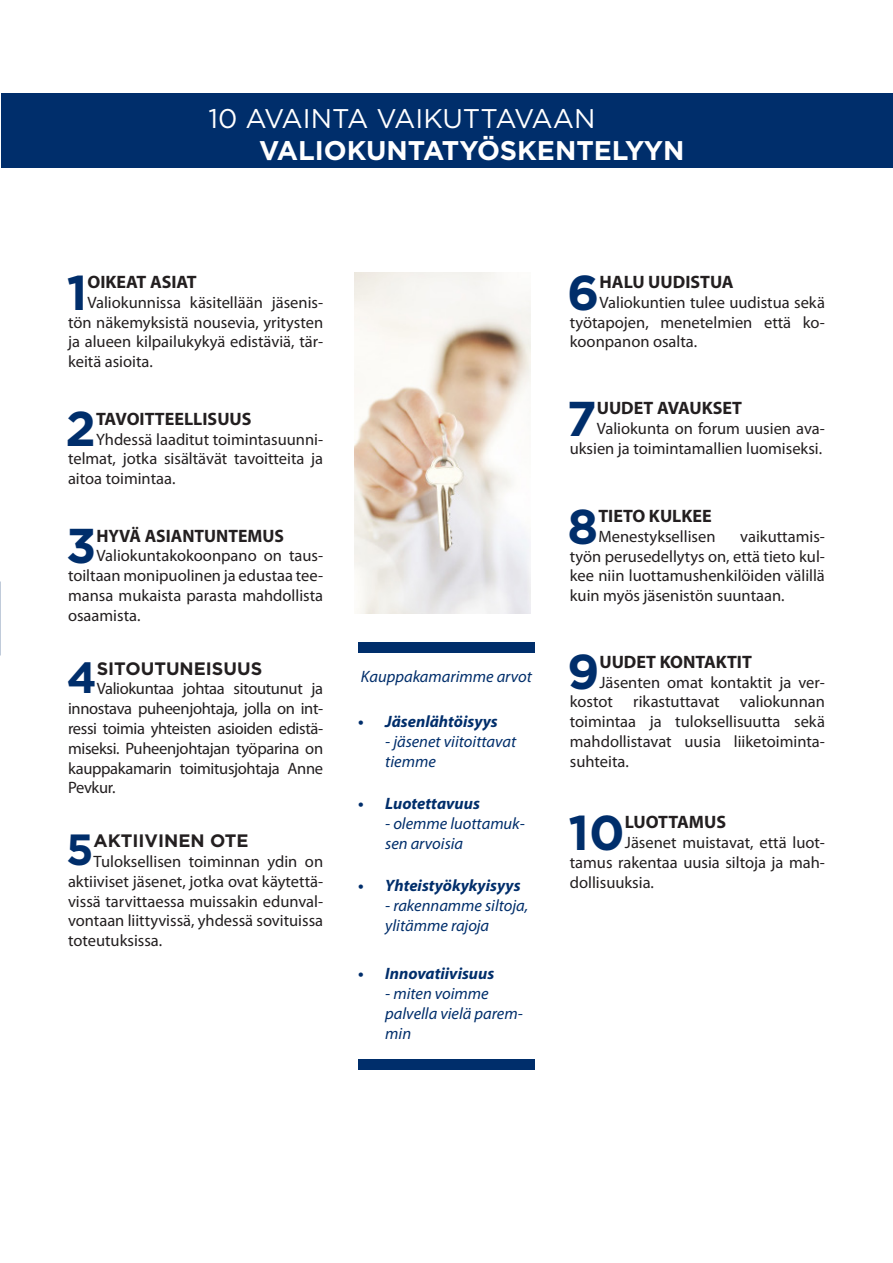
<style>
.page{position:relative;width:893px;height:1263px;background:#fff}
.page>*{position:absolute;margin:0;border:0;box-sizing:border-box;transform-origin:0 0}
.Numeroanfangi{font:700 48.9px "Gotham";color:#002e6b}
.palsta_leipa_a{font:700 48.9px "Gotham";color:#002e6b}
.palsta_leipa_a-2{font:700 43.65px "Gotham";color:#002e6b}
.paakirjoitus_otsikko{font:700 27px "Gotham";color:#fff}
.paakirjoitus_otsikko-2{font:27px "Gotham";color:#fff}
.Numeroanfangi-2{font:700 18px "Myriad Pro";color:#231f20}
.palsta_leipa_a-3{font:700 18px "Myriad Pro";color:#231f20}
.palsta_leipa_a-4{font:700 18px "Gotham";color:#231f20}
.palsta_leipa_a-5{font:16.5px/19.8px "Myriad Pro";color:#231f20;text-align:justify}
.t1{font:italic 16.5px/19.8px "Myriad Pro";color:#002e6b}
.t2{font:italic 700 16.5px "Myriad Pro";color:#002e6b}
</style>
<div class="page">
<img style="left:354px;top:272px;width:176px;height:341px">
<div style="left:1px;top:94px;width:892px;height:74px;background:#002e6b"></div>
<div style="left:358px;top:642px;width:177px;height:11px;background:#002e6b"></div>
<div style="left:358px;top:1059px;width:177px;height:11px;background:#002e6b"></div>
<p class="paakirjoitus_otsikko-2" style="left:208px;top:101px;width:389px">10 AVAINTA VAIKUTTAVAAN</p>
<p class="paakirjoitus_otsikko" style="left:259px;top:133px;width:427px">VALIOKUNTATYÖSKENTELYYN</p>
<p class="Numeroanfangi" style="left:67px;top:260px;width:22px">1</p>
<p class="Numeroanfangi-2" style="left:87px;top:270px;width:111px">OIKEAT ASIAT</p>
<p class="palsta_leipa_a-5" style="left:68px;top:292px;width:257px;text-indent:19px">Valiokunnissa käsitellään jäsenis&shy;tön näkemyksistä nousevia, yritysten ja alueen kilpailukykyä edistäviä, tär&shy;keitä asioita.</p>
<p class="palsta_leipa_a" style="left:66px;top:397px;width:32px">2</p>
<p class="palsta_leipa_a-3" style="left:96px;top:407px;width:157px">TAVOITTEELLISUUS</p>
<p class="palsta_leipa_a-5" style="left:68px;top:429px;width:257px;text-indent:28px">Yhdessä laaditut toimintasuunni&shy;telmat, jotka sisältävät tavoitteita ja aitoa toimintaa.</p>
<p class="palsta_leipa_a" style="left:66px;top:513px;width:32px">3</p>
<p class="palsta_leipa_a-3" style="left:97px;top:524px;width:189px">HYVÄ ASIANTUNTEMUS</p>
<p class="palsta_leipa_a-5" style="left:68px;top:546px;width:257px;text-indent:28px">Valiokuntakokoonpano on taus&shy;toiltaan monipuolinen ja edustaa tee&shy;mansa mukaista parasta mahdollista osaamista.</p>
<p class="palsta_leipa_a-2" style="left:67px;top:648px;width:32px">4</p>
<p class="palsta_leipa_a-4" style="left:97px;top:656px;width:167px">SITOUTUNEISUUS</p>
<p class="palsta_leipa_a-5" style="left:68px;top:679px;width:257px;text-indent:29px">Valiokuntaa johtaa sitoutunut ja innostava puheenjohtaja, jolla on int&shy;ressi toimia yhteisten asioiden edistä&shy;miseksi. Puheenjohtajan työparina on kauppakamarin toimitusjohtaja Anne Pevkur.</p>
<p class="palsta_leipa_a-2" style="left:66px;top:821px;width:29px">5</p>
<p class="palsta_leipa_a-4" style="left:94px;top:829px;width:156px">AKTIIVINEN OTE</p>
<p class="palsta_leipa_a-5" style="left:68px;top:851px;width:257px;text-indent:26px">Tuloksellisen toiminnan ydin on aktiiviset jäsenet, jotka ovat käytettä&shy;vissä tarvittaessa muissakin edunval&shy;vontaan liittyvissä, yhdessä sovituissa toteutuksissa.</p>
<p class="t1" style="left:361px;top:666px;width:173px">Kauppakamarimme arvot</p>
<p class="t2" style="left:358px;top:711px;width:141px">• Jäsenlähtöisyys</p>
<p class="t1" style="left:385px;top:731px;width:133px">- jäsenet viitoittavat tiemme</p>
<p class="t2" style="left:358px;top:793px;width:123px">• Luotettavuus</p>
<p class="t1" style="left:385px;top:813px;width:141px">- olemme luottamuk&shy;sen arvoisia</p>
<p class="t2" style="left:358px;top:875px;width:164px">• Yhteistyökykyisyys</p>
<p class="t1" style="left:385px;top:895px;width:145px">- rakennamme siltoja, ylitämme rajoja</p>
<p class="t2" style="left:358px;top:963px;width:137px">• Innovatiivisuus</p>
<p class="t1" style="left:385px;top:983px;width:139px">- miten voimme palvella vielä parem&shy;min</p>
<p class="Numeroanfangi" style="left:567px;top:260px;width:34px">6</p>
<p class="Numeroanfangi-2" style="left:599px;top:270px;width:136px">HALU UUDISTUA</p>
<p class="palsta_leipa_a-5" style="left:570px;top:292px;width:257px;text-indent:30px">Valiokuntien tulee uudistua sekä työtapojen, menetelmien että ko&shy;koonpanon osalta.</p>
<p class="Numeroanfangi" style="left:566px;top:386px;width:32px">7</p>
<p class="Numeroanfangi-2" style="left:597px;top:396px;width:147px">UUDET AVAUKSET</p>
<p class="palsta_leipa_a-5" style="left:570px;top:418px;width:257px;text-align:right">Valiokunta on forum uusien ava&shy;uksien ja toimintamallien luomiseksi.</p>
<p class="Numeroanfangi" style="left:568px;top:494px;width:32px">8</p>
<p class="Numeroanfangi-2" style="left:598px;top:504px;width:115px">TIETO KULKEE</p>
<p class="palsta_leipa_a-5" style="left:570px;top:526px;width:257px;text-indent:170px">vaikuttamis&shy;työn perusedellytys on, että tieto kul&shy;kee niin luottamushenkilöiden välillä kuin myös jäsenistön suuntaan.</p>
<p class="palsta_leipa_a-5" style="left:598px;top:526px;width:119px">Menestyksellisen</p>
<p class="palsta_leipa_a" style="left:567px;top:640px;width:34px">9</p>
<p class="palsta_leipa_a-3" style="left:599px;top:650px;width:154px">UUDET KONTAKTIT</p>
<p class="palsta_leipa_a-5" style="left:570px;top:672px;width:257px;text-indent:30px">Jäsenten omat kontaktit ja ver&shy;kostot rikastuttavat valiokunnan toimintaa ja tuloksellisuutta sekä mahdollistavat uusia liiketoiminta&shy;suhteita.</p>
<p class="Numeroanfangi" style="left:569px;top:800px;width:58px">10</p>
<p class="Numeroanfangi-2" style="left:625px;top:810px;width:103px">LUOTTAMUS</p>
<p class="palsta_leipa_a-5" style="left:570px;top:832px;width:257px;text-indent:55px">Jäsenet muistavat, että luot&shy;tamus rakentaa uusia siltoja ja mah&shy;dollisuuksia.</p>
</div>
